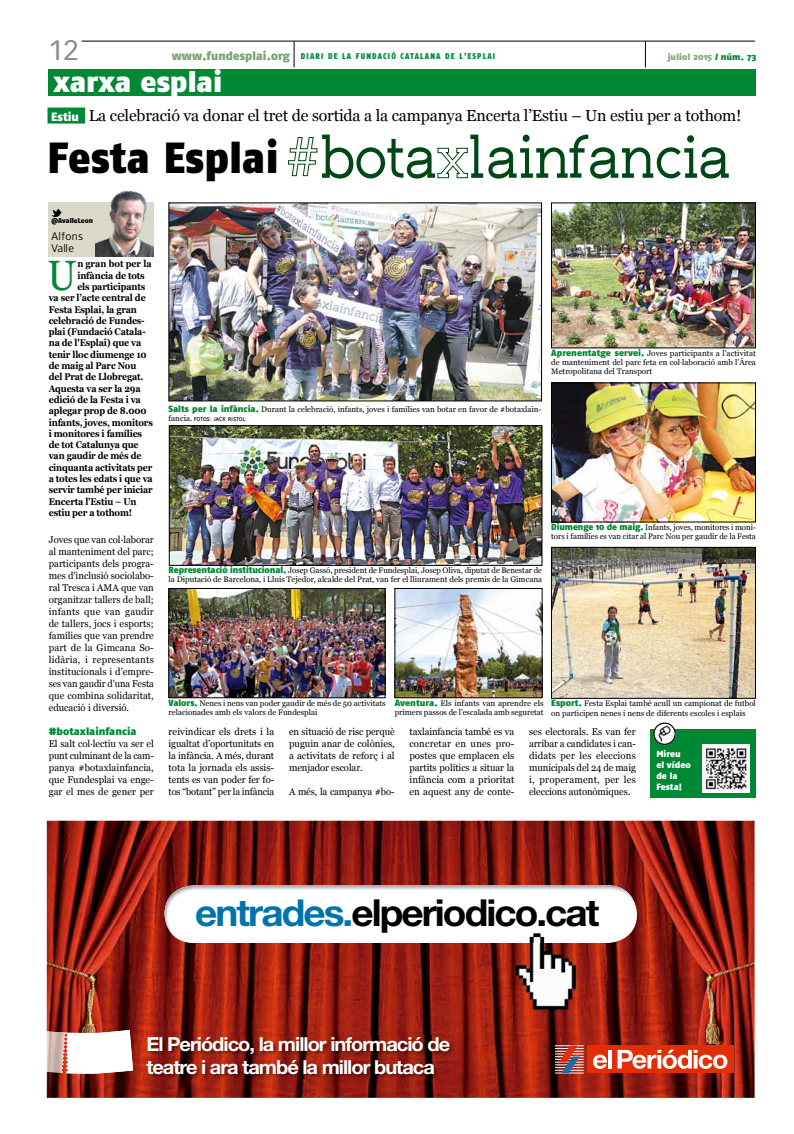
<style>
.page{position:relative;width:794px;height:1134px;background:#fff}
.page>*{position:absolute;margin:0;border:0;box-sizing:border-box;transform-origin:0 0}
.t1{font:900 43.5px "Fago No";letter-spacing:.005em;color:#000;scale:.93 1}
.t2{font:42.4px "Georgia";color:#018834;scale:.9 1}
.t3{font:700 37.2px "Helvetica Neue LT Std";letter-spacing:-.05em;color:#000;scale:1.04 1}
.t4{font:900 29px "Fago No";letter-spacing:-.005em;color:#fff}
.t5{font:27.5px "Vectora LH";color:#8d8b90}
.t6{font:700 19.3px/23.2px "Helvetica Neue LT Std";letter-spacing:-.05em;color:#fff;scale:1.04 1}
.t7{font:16px "Georgia";letter-spacing:-.01em;color:#000}
.t8{font:11px/11.8px "Fran Klein";letter-spacing:.03em;color:#000}
.t9{font:900 10.5px "Fago No";letter-spacing:.005em;color:#018834}
.t10{font:9.8px/12px "Georgia";color:#000;text-align:justify}
.t11{font:700 9.8px "Georgia";letter-spacing:-.015em;color:#000;scale:.9 1}
.t12{font:700 9.8px "Georgia";letter-spacing:-.015em;color:#000;scale:.89 1}
.t13{font:900 9px/11px "Fago No";color:#fff}
.t14{font:900 9px "Fago No";letter-spacing:.01em;color:#81ab77}
.t15{font:900 8.3px "Fago No";letter-spacing:.155em;color:#018834;scale:.88 1}
.t16{font:8px/9.1px "Georgia";color:#000}
.t17{font:900 7px "Fago No";letter-spacing:.01em;color:#000;scale:.95 1}
.t18{font:700 5.5px "Fran Klein";letter-spacing:.01em;color:#000}
.s1{font-size:12px;color:#78a76f}
.s2{color:#018834}
.s3{font-family:"Fago No";font-weight:900;font-size:12px;color:#fff}
.s4{font-family:"Fago No";font-weight:900;font-size:9px;color:#018834}
.s5{font-family:"Georgia";font-weight:400;font-size:8px}
.s6{color:#0073ab}
</style>
<div class="page">
<hr style="left:82px;top:41px;width:673px;height:1px;background:#000">
<svg style="left:645px;top:41px;width:1px;height:26px"></svg>
<svg style="left:294px;top:41px;width:1px;height:26px"></svg>
<div style="left:47px;top:108px;width:38px;height:16px;background:#018834"></div>
<svg style="left:288px;top:135px;width:441px;height:44px"></svg>
<div style="left:687px;top:135px;width:7px;height:8px;background:#004716;border-radius:50%"></div>
<div style="left:650px;top:729px;width:106px;height:68px;background:#018834"></div>
<div style="left:48px;top:69px;width:707px;height:26px;background:#018834"></div>
<img style="left:171px;top:205px;width:369px;height:194px">
<div style="left:169px;top:203px;width:373px;height:198px;border:1px solid #000"></div>
<img style="left:171px;top:590px;width:212px;height:106px">
<div style="left:169px;top:588px;width:216px;height:110px;border:1px solid #000"></div>
<img style="left:171px;top:427px;width:369px;height:137px">
<div style="left:169px;top:425px;width:373px;height:141px;border:1px solid #000"></div>
<img style="left:553px;top:205px;width:200px;height:141px">
<div style="left:551px;top:203px;width:204px;height:145px;border:1px solid #000"></div>
<img style="left:553px;top:385px;width:200px;height:135px">
<div style="left:551px;top:383px;width:204px;height:139px;border:1px solid #000"></div>
<img style="left:553px;top:549px;width:200px;height:147px">
<div style="left:551px;top:547px;width:204px;height:151px;border:1px solid #000"></div>
<img style="left:397px;top:590px;width:143px;height:106px">
<div style="left:395px;top:588px;width:147px;height:110px;border:1px solid #000"></div>
<img style="left:653px;top:722px;width:22px;height:23px">
<div style="left:653px;top:723px;width:22px;height:22px;border:1px solid #000;border-radius:50%"></div>
<img style="left:702px;top:745px;width:47px;height:47px">
<img style="left:47px;top:821px;width:707px;height:277px">
<img style="left:145px;top:1035px;width:309px;height:44px">
<svg style="left:66px;top:1030px;width:67px;height:44px"></svg>
<img style="left:47px;top:1031px;width:19px;height:42px">
<img style="left:164px;top:885px;width:473px;height:58px">
<img style="left:505px;top:932px;width:83px;height:79px">
<div style="left:587px;top:1045px;width:146px;height:28px;background:#e22e06"></div>
<svg style="left:593px;top:1055px;width:14px;height:14px"></svg>
<hr style="left:608px;top:1050px;width:4px;height:18px;background:#fff">
<svg style="left:617px;top:1050px;width:110px;height:19px"></svg>
<svg style="left:555px;top:1045px;width:28px;height:29px"></svg>
<div style="left:48px;top:202px;width:105px;height:54px;background:#dbdaca"></div>
<img style="left:95px;top:190px;width:58px;height:67px">
<svg style="left:52px;top:209px;width:10px;height:7px"></svg>
<h3 class="t5" style="left:48px;top:34px;width:32px">12</h3>
<h3 class="t4" style="left:53px;top:64px;width:170px">xarxa esplai</h3>
<p class="t15" style="left:172px;top:51px;width:369px"><span class="s1">www.fundesplai.org</span> diari de la fundació catalana de l’esplai</p>
<p class="t14" style="left:667px;top:51px;width:90px">juliol 2015 <span class="s2">/ núm. 73</span></p>
<h3 class="t7" style="left:51px;top:103px;width:691px"><span class="s3">Estiu</span> La celebració va donar el tret de sortida a la campanya Encerta l’Estiu – Un estiu per a tothom!</h3>
<h1 class="t1" style="left:47px;top:131px;width:250px">Festa Esplai</h1>
<p class="t17" style="left:52px;top:216px;width:45px">@AvalleLeon</p>
<p class="t8" style="left:52px;top:231px;width:33px">Alfons<br>Valle</p>
<h2 class="t2" style="left:47px;top:244px;width:34px">U</h2>
<p class="t12" style="left:77px;top:257px;width:85px">n gran bot per la</p>
<p class="t11" style="left:77px;top:268px;width:76px">infància de tots</p>
<p class="t11" style="left:77px;top:279px;width:77px">els participants</p>
<p class="t11" style="left:49px;top:290px;width:109px">va ser l’acte central de</p>
<p class="t11" style="left:49px;top:302px;width:100px">Festa Esplai, la gran</p>
<p class="t11" style="left:49px;top:313px;width:108px">celebració de Fundes-</p>
<p class="t11" style="left:49px;top:324px;width:109px">plai (Fundació Catala-</p>
<p class="t11" style="left:49px;top:336px;width:104px">na de l'Esplai) que va</p>
<p class="t11" style="left:49px;top:347px;width:110px">tenir lloc diumenge 10</p>
<p class="t11" style="left:49px;top:358px;width:99px">de maig al Parc Nou</p>
<p class="t11" style="left:49px;top:370px;width:107px">del Prat de Llobregat.</p>
<p class="t11" style="left:49px;top:381px;width:104px">Aquesta va ser la 29a</p>
<p class="t11" style="left:49px;top:392px;width:104px">edició de la Festa i va</p>
<p class="t11" style="left:49px;top:403px;width:110px">aplegar prop de 8.000</p>
<p class="t11" style="left:49px;top:415px;width:117px">infants, joves, monitors</p>
<p class="t11" style="left:49px;top:426px;width:105px">i monitores i famílies</p>
<p class="t11" style="left:49px;top:437px;width:101px">de tot Catalunya que</p>
<p class="t11" style="left:49px;top:449px;width:104px">van gaudir de més de</p>
<p class="t11" style="left:49px;top:460px;width:117px">cinquanta activitats per</p>
<p class="t11" style="left:49px;top:471px;width:117px">a totes les edats i que va</p>
<p class="t11" style="left:49px;top:483px;width:117px">servir també per iniciar</p>
<p class="t11" style="left:49px;top:494px;width:99px">Encerta l’Estiu – Un</p>
<p class="t11" style="left:49px;top:505px;width:94px">estiu per a tothom!</p>
<p class="t10" style="left:49px;top:533px;width:107px">Joves que van col·laborar al manteniment del parc; participants dels progra&shy;mes d’inclusió sociolabo&shy;ral Tresca i AMA que van organitzar tallers de ball; infants que van gaudir de tallers, jocs i esports; famílies que van prendre part de la Gimcana So&shy;lidària, i representants institucionals i d’empre&shy;ses van gaudir d’una Festa que combina solidaritat, educació i diversió.</p>
<p class="t9" style="left:49px;top:725px;width:89px">#botaxlainfancia</p>
<p class="t10" style="left:49px;top:737px;width:107px">El salt col·lectiu va ser el punt culminant de la cam&shy;panya #botaxlainfancia, que Fundesplai va enge&shy;gar el mes de gener per</p>
<p class="t16" style="left:551px;top:349px;width:206px;line-height:8.8px;text-align:justify"><span class="s4">Aprenentatge servei.</span> Joves participants a l’activitat de manteniment del parc feta en col·laboració amb l’Àrea Metropolitana del Transport</p>
<p class="t16" style="left:169px;top:404px;width:374px"><span class="s4">Salts per la infància.</span> Durant la celebració, infants, joves i famílies van botar en favor de #botaxlain-</p>
<p class="t18" style="left:169px;top:416px;width:78px"><span class="s5">fancia.</span> FOTOS: JACK RISTOL</p>
<p class="t16" style="left:551px;top:523px;width:206px"><span class="s4">Diumenge 10 de maig.</span> Infants, joves, monitores i moni&shy;tors i famílies es van citar al Parc Nou per gaudir de la Festa</p>
<p class="t16" style="left:169px;top:566px;width:375px"><span class="s4">Representació institucional.</span> Josep Gassó, president de Fundesplai, Josep Oliva, diputat de Benestar de la Diputació de Barcelona, i Lluís Tejedor, alcalde del Prat, van fer el lliurament dels premis de la Gimcana</p>
<p class="t16" style="left:169px;top:698px;width:219px"><span class="s4">Valors.</span> Nenes i nens van poder gaudir de més de 50 activitats relacionades amb els valors de Fundesplai</p>
<p class="t16" style="left:551px;top:699px;width:206px"><span class="s4">Esport.</span> Festa Esplai també acull un campionat de futbol on participen nenes i nens de diferents escoles i esplais</p>
<p class="t16" style="left:395px;top:699px;width:150px"><span class="s4">Aventura.</span> Els infants van aprendre els primers passos de l’escalada amb seguretat</p>
<p class="t10" style="left:169px;top:725px;width:107px">reivindicar els drets i la igualtat d’oportunitats en la infància. A més, durant tota la jornada els assis&shy;tents es van poder fer fo&shy;tos “botant” per la infància</p>
<p class="t10" style="left:289px;top:725px;width:107px">en situació de risc perquè puguin anar de colònies, a activitats de reforç i al menjador escolar.</p>
<p class="t10" style="left:289px;top:785px;width:107px">A més, la campanya #bo-</p>
<p class="t10" style="left:409px;top:725px;width:106px">taxlainfancia també es va concretar en unes pro&shy;postes que emplacen els partits polítics a situar la infància com a prioritat en aquest any de conte-</p>
<p class="t10" style="left:529px;top:725px;width:108px">ses electorals. Es van fer arribar a candidates i can&shy;didats per les eleccions municipals del 24 de maig i, properament, per les eleccions autonòmiques.</p>
<p class="t13" style="left:656px;top:748px;width:36px">Mireu<br>el vídeo de la<br>Festa!</p>
<h3 class="t3" style="left:195px;top:889px;width:390px"><span class="s6">entrades.</span>elperiodico.cat</h3>
<h3 class="t6" style="left:146px;top:1032px;width:294px">El Periódico, la millor informació de teatre i ara també la millor butaca</h3>
</div>
